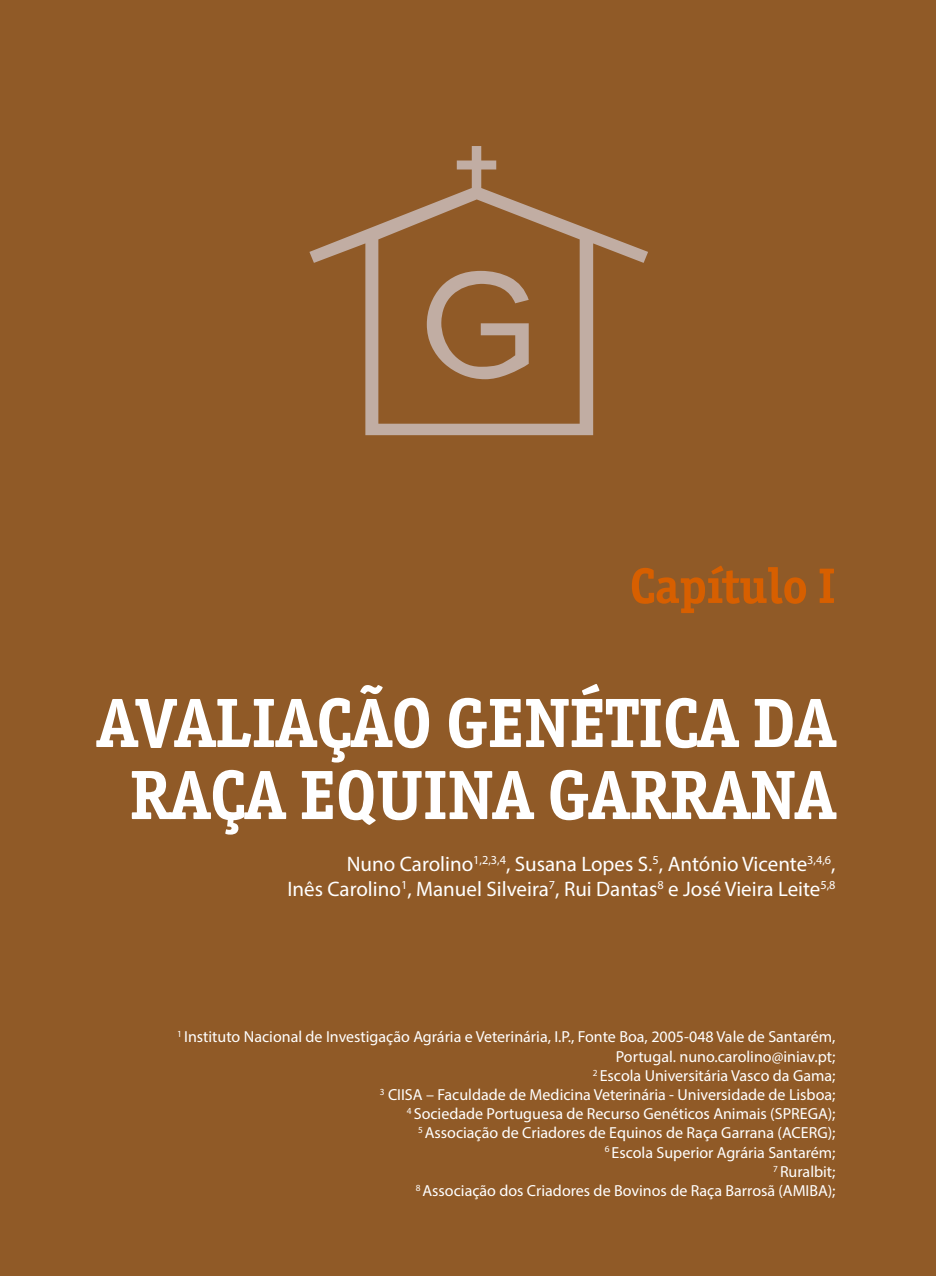
<style>
.page{position:relative;width:936px;height:1276px;background:#fff}
.page>*{position:absolute;margin:0;border:0;box-sizing:border-box;transform-origin:0 0}
.t1{font:700 70px "Officina Ser ITC";color:#fff}
.t2{font:700 50px "Officina Ser ITC";color:#d75f00}
.t3{font:21px/25.2px "Myriad Pro";color:#fff;text-align:right}
.t4{font:16px/19.2px "Myriad Pro";color:#fff;text-align:right}
</style>
<div class="page">
<div style="left:0;top:0;width:935px;height:1276px;background:#905a27"></div>
<svg style="left:309px;top:146px;width:339px;height:289px"></svg>
<h2 class="t2" style="left:629px;top:555px;width:204px">Capítulo I</h2>
<h1 class="t1" style="left:97px;top:680px;width:116px">AVALIAÇÃO</h1>
<h1 class="t1" style="left:446px;top:680px;width:40px">GENÉ</h1>
<h1 class="t1" style="left:605px;top:680px;width:189px">TICA DA</h1>
<h1 class="t1" style="left:130px;top:752px;width:40px">RAÇA</h1>
<h1 class="t1" style="left:300px;top:752px;width:40px">EQUINA</h1>
<h1 class="t1" style="left:547px;top:752px;width:42px">GARRANA</h1>
<h3 class="t3" style="left:287px;top:850px;width:549px">Nuno Carolino<sup>1,2,3,4</sup>, Susana Lopes S.<sup>5</sup>, António Vicente<sup>3,4,6</sup>,<br>Inês Carolino<sup>1</sup>, Manuel Silveira<sup>7</sup>, Rui Dantas<sup>8</sup> e José Vieira Leite<sup>5,8</sup></h3>
<p class="t4" style="left:177px;top:1027px;width:659px"><sup>1</sup> Instituto Nacional de Investigação Agrária e Veterinária, I.P., Fonte Boa, 2005-048 Vale de Santarém, Portugal. nuno.carolino@iniav.pt;<br><sup>2</sup> Escola Universitária Vasco da Gama;<br><sup>3</sup> CIISA – Faculdade de Medicina Veterinária - Universidade de Lisboa;<br><sup>4</sup> Sociedade Portuguesa de Recurso Genéticos Animais (SPREGA);<br><sup>5</sup> Associação de Criadores de Equinos de Raça Garrana (ACERG);<br><sup>6</sup> Escola Superior Agrária Santarém;<br><sup>7</sup> Ruralbit;<br><sup>8</sup> Associação dos Criadores de Bovinos de Raça Barrosã (AMIBA);</p>
</div>
